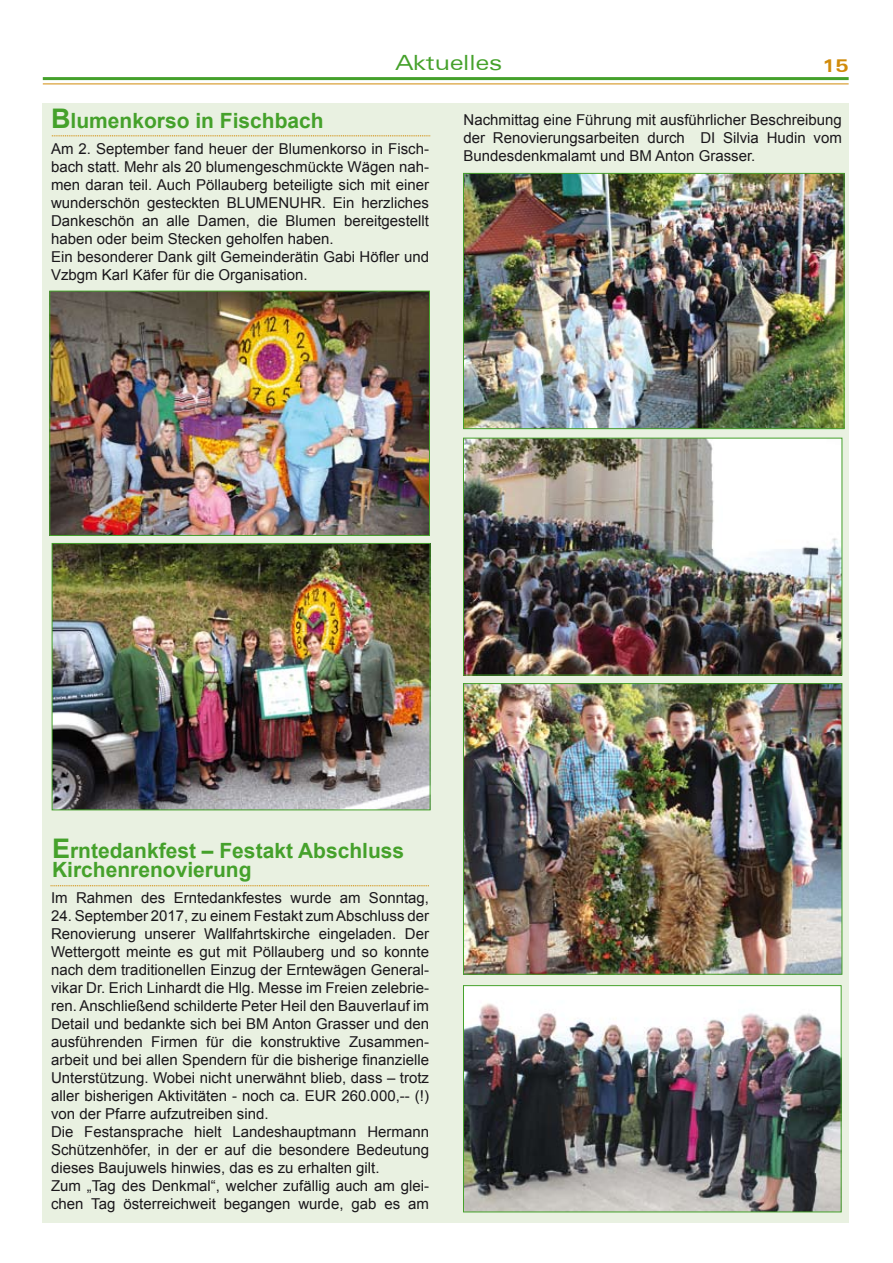
<style>
.page{position:relative;width:893px;height:1263px;background:#fff}
.page>*{position:absolute;margin:0;border:0;box-sizing:border-box;transform-origin:0 0}
.t1{font:700 21px/19.5px "Arial";color:#45a12b}
.t2{font:expanded 21px "Zurich BT";color:#45a12b}
.t3{font:700 expanded 18px "Zurich BT";color:#d18b0a}
.t4{font:15px/18px "Arial";color:#1a171b}
.s1{font-size:27px}
</style>
<div class="page">
<div style="left:43px;top:103px;width:806px;height:1119px;background:#e9f1e1"></div>
<hr style="left:43px;top:84px;width:806px;height:1px;background:#d18b0a">
<hr style="left:43px;top:77px;width:806px;height:3px;background:#45a12b">
<svg style="left:51px;top:885px;width:378px;height:1px"></svg>
<svg style="left:52px;top:136px;width:378px;height:1px"></svg>
<img style="left:52px;top:293px;width:376px;height:241px">
<div style="left:50px;top:291px;width:380px;height:245px;border:1px solid #45a12b"></div>
<img style="left:54px;top:545px;width:374px;height:263px">
<div style="left:52px;top:543px;width:378px;height:267px;border:1px solid #45a12b"></div>
<img style="left:465px;top:175px;width:377px;height:252px">
<div style="left:463px;top:173px;width:381px;height:256px;border:1px solid #45a12b"></div>
<img style="left:465px;top:440px;width:375px;height:233px">
<div style="left:463px;top:438px;width:379px;height:237px;border:1px solid #45a12b"></div>
<img style="left:465px;top:987px;width:374px;height:223px">
<div style="left:463px;top:985px;width:378px;height:227px;border:1px solid #45a12b"></div>
<img style="left:465px;top:685px;width:375px;height:287px">
<div style="left:463px;top:683px;width:379px;height:291px;border:1px solid #45a12b"></div>
<h1 class="t2" style="left:395px;top:50px;width:108px">Aktuelles</h1>
<p class="t3" style="left:822px;top:55px;width:28px">15</p>
<h1 class="t1" style="left:51px;top:111px;width:274px"><span class="s1">B</span>lumenkorso in Fischbach</h1>
<p class="t4" style="left:51px;top:140px;width:379px">Am 2. September fand heuer der Blumenkorso in Fisch&shy;bach statt. Mehr als 20 blumengeschmückte Wägen nah&shy;men daran teil. Auch Pöllauberg beteiligte sich mit einer wunderschön gesteckten BLUMENUHR. Ein herzliches Dankeschön an alle Damen, die Blumen bereitgestellt haben oder beim Stecken geholfen haben.<br>Ein besonderer Dank gilt Gemeinderätin Gabi Höfler und Vzbgm Karl Käfer für die Organisation.</p>
<p class="t4" style="left:463px;top:111px;width:380px;text-align:justify">Nachmittag eine Führung mit ausführlicher Beschreibung der Renovierungsarbeiten durch DI Silvia Hudin vom Bundesdenkmalamt und BM Anton Grasser.</p>
<h1 class="t1" style="left:52px;top:841px;width:354px"><span class="s1">E</span>rntedankfest – Festakt Abschluss<br>Kirchenrenovierung</h1>
<p class="t4" style="left:51px;top:889px;width:379px">Im Rahmen des Erntedankfestes wurde am Sonntag,</p>
<p class="t4" style="left:51px;top:907px;width:380px">24. September 2017, zu einem Festakt zum Abschluss der Renovierung unserer Wallfahrtskirche eingeladen. Der Wettergott meinte es gut mit Pöllauberg und so konnte nach dem traditionellen Einzug der Erntewägen General&shy;vikar Dr. Erich Linhardt die Hlg. Messe im Freien zelebrie&shy;ren. Anschließend schilderte Peter Heil den Bauverlauf im Detail und bedankte sich bei BM Anton Grasser und den ausführenden Firmen für die konstruktive Zusammen&shy;arbeit und bei allen Spendern für die bisherige finanzielle Unterstützung. Wobei nicht unerwähnt blieb, dass – trotz aller bisherigen Aktivitäten - noch ca. EUR 260.000,-- (!) von der Pfarre aufzutreiben sind.<br>Die Festansprache hielt Landeshauptmann Hermann Schützenhöfer, in der er auf die besondere Bedeutung dieses Baujuwels hinwies, das es zu erhalten gilt.<br>Zum „Tag des Denkmal“, welcher zufällig auch am glei&shy;chen Tag österreichweit begangen wurde, gab es am</p>
</div>
